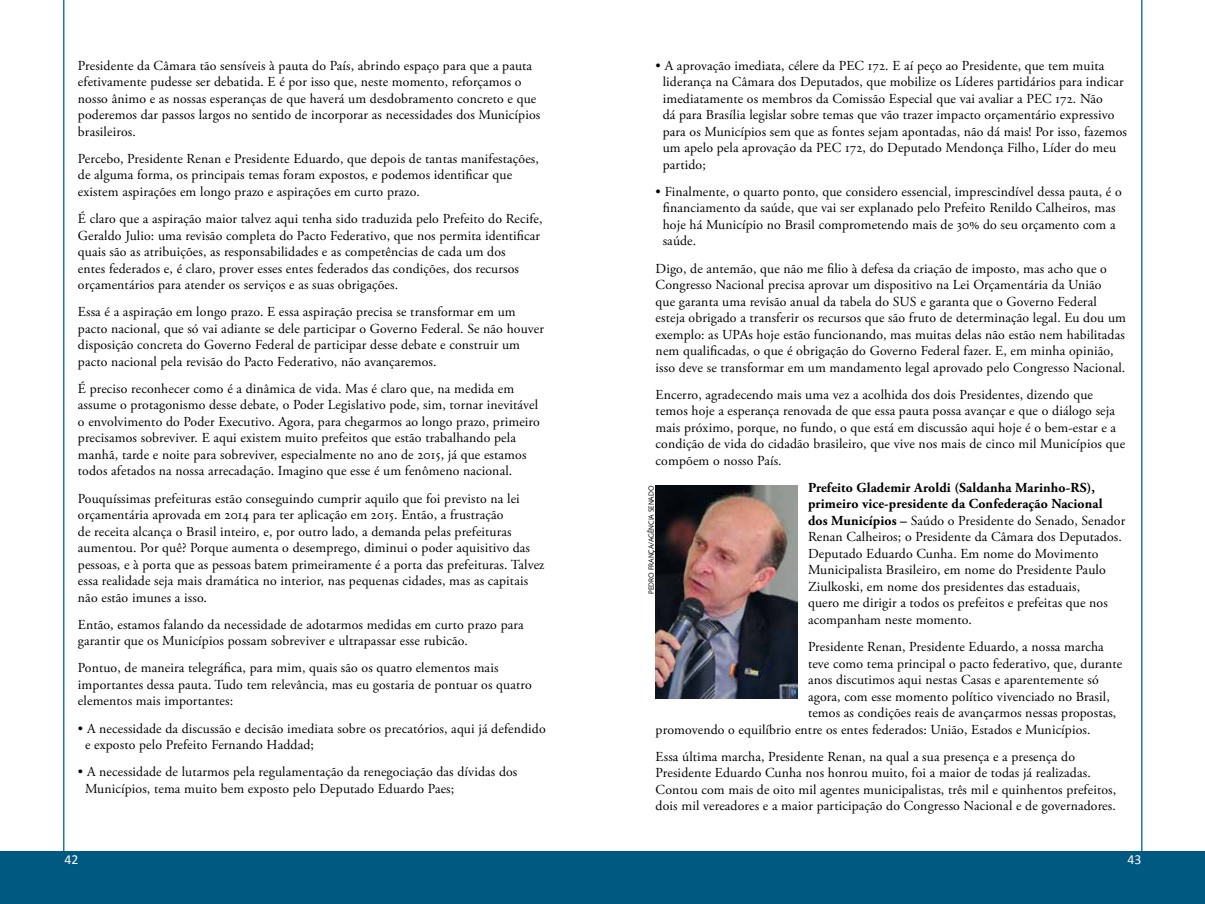
<style>
.page{position:relative;width:1205px;height:904px;background:#fff}
.page>*{position:absolute;margin:0;border:0;box-sizing:border-box;transform-origin:0 0}
.t1{font:13.75px/16.5px "Adobe Garamond Pro";letter-spacing:.01em;color:#000}
.t2{font:13.75px "Calibri";color:#fff}
.t3{font:7.5px "Syntax";letter-spacing:-.015em;color:#000;scale:.9 1}
.s1{font-weight:700}
</style>
<div class="page">
<div style="left:0;top:850px;width:1205px;height:54px;background:#005980"></div>
<hr style="left:63px;top:0;width:1px;height:859px;background:#005980">
<hr style="left:1141px;top:0;width:1px;height:859px;background:#005980">
<img style="left:656px;top:485px;width:141px;height:213px">
<p class="t1" style="left:78px;top:58px;width:464px">Presidente da Câmara tão sensíveis à pauta do País, abrindo espaço para que a pauta efetivamente pudesse ser debatida. E é por isso que, neste momento, reforçamos o nosso ânimo e as nossas esperanças de que haverá um desdobramento concreto e que poderemos dar passos largos no sentido de incorporar as necessidades dos Municípios brasileiros.</p>
<p class="t1" style="left:78px;top:151px;width:462px">Percebo, Presidente Renan e Presidente Eduardo, que depois de tantas manifestações, de alguma forma, os principais temas foram expostos, e podemos identificar que existem aspirações em longo prazo e aspirações em curto prazo.</p>
<p class="t1" style="left:78px;top:211px;width:466px">É claro que a aspiração maior talvez aqui tenha sido traduzida pelo Prefeito do Recife, Geraldo Julio: uma revisão completa do Pacto Federativo, que nos permita identificar quais são as atribuições, as responsabilidades e as competências de cada um dos<br>entes federados e, é claro, prover esses entes federados das condições, dos recursos orçamentários para atender os serviços e as suas obrigações.</p>
<p class="t1" style="left:78px;top:304px;width:467px">Essa é a aspiração em longo prazo. E essa aspiração precisa se transformar em um pacto nacional, que só vai adiante se dele participar o Governo Federal. Se não houver disposição concreta do Governo Federal de participar desse debate e construir um pacto nacional pela revisão do Pacto Federativo, não avançaremos.</p>
<p class="t1" style="left:78px;top:381px;width:463px">É preciso reconhecer como é a dinâmica de vida. Mas é claro que, na medida em assume o protagonismo desse debate, o Poder Legislativo pode, sim, tornar inevitável o envolvimento do Poder Executivo. Agora, para chegarmos ao longo prazo, primeiro precisamos sobreviver. E aqui existem muito prefeitos que estão trabalhando pela manhã, tarde e noite para sobreviver, especialmente no ano de 2015, já que estamos todos afetados na nossa arrecadação. Imagino que esse é um fenômeno nacional.</p>
<p class="t1" style="left:78px;top:490px;width:468px">Pouquíssimas prefeituras estão conseguindo cumprir aquilo que foi previsto na lei orçamentária aprovada em 2014 para ter aplicação em 2015. Então, a frustração<br>de receita alcança o Brasil inteiro, e, por outro lado, a demanda pelas prefeituras aumentou. Por quê? Porque aumenta o desemprego, diminui o poder aquisitivo das pessoas, e à porta que as pessoas batem primeiramente é a porta das prefeituras. Talvez essa realidade seja mais dramática no interior, nas pequenas cidades, mas as capitais não estão imunes a isso.</p>
<p class="t1" style="left:78px;top:616px;width:447px">Então, estamos falando da necessidade de adotarmos medidas em curto prazo para garantir que os Municípios possam sobreviver e ultrapassar esse rubicão.</p>
<p class="t1" style="left:78px;top:660px;width:455px">Pontuo, de maneira telegráfica, para mim, quais são os quatro elementos mais importantes dessa pauta. Tudo tem relevância, mas eu gostaria de pontuar os quatro elementos mais importantes:</p>
<p class="t1" style="left:85px;top:720px;width:462px;text-indent:-7px">• A necessidade da discussão e decisão imediata sobre os precatórios, aqui já defendido e exposto pelo Prefeito Fernando Haddad;</p>
<p class="t1" style="left:85px;top:764px;width:434px;text-indent:-7px">• A necessidade de lutarmos pela regulamentação da renegociação das dívidas dos<br>Municípios, tema muito bem exposto pelo Deputado Eduardo Paes;</p>
<p class="t1" style="left:663px;top:58px;width:466px;text-indent:-7px">• A aprovação imediata, célere da PEC 172. E aí peço ao Presidente, que tem muita liderança na Câmara dos Deputados, que mobilize os Líderes partidários para indicar imediatamente os membros da Comissão Especial que vai avaliar a PEC 172. Não<br>dá para Brasília legislar sobre temas que vão trazer impacto orçamentário expressivo para os Municípios sem que as fontes sejam apontadas, não dá mais! Por isso, fazemos um apelo pela aprovação da PEC 172, do Deputado Mendonça Filho, Líder do meu partido;</p>
<p class="t1" style="left:663px;top:184px;width:460px;text-indent:-7px">• Finalmente, o quarto ponto, que considero essencial, imprescindível dessa pauta, é o financiamento da saúde, que vai ser explanado pelo Prefeito Renildo Calheiros, mas hoje há Município no Brasil comprometendo mais de 30% do seu orçamento com a saúde.</p>
<p class="t1" style="left:656px;top:260px;width:472px">Digo, de antemão, que não me filio à defesa da criação de imposto, mas acho que o Congresso Nacional precisa aprovar um dispositivo na Lei Orçamentária da União<br>que garanta uma revisão anual da tabela do SUS e garanta que o Governo Federal esteja obrigado a transferir os recursos que são fruto de determinação legal. Eu dou um exemplo: as UPAs hoje estão funcionando, mas muitas delas não estão nem habilitadas nem qualificadas, o que é obrigação do Governo Federal fazer. E, em minha opinião, isso deve se transformar em um mandamento legal aprovado pelo Congresso Nacional.</p>
<p class="t1" style="left:656px;top:386px;width:471px">Encerro, agradecendo mais uma vez a acolhida dos dois Presidentes, dizendo que temos hoje a esperança renovada de que essa pauta possa avançar e que o diálogo seja mais próximo, porque, no fundo, o que está em discussão aqui hoje é o bem-estar e a condição de vida do cidadão brasileiro, que vive nos mais de cinco mil Municípios que compõem o nosso País.</p>
<p class="t1" style="left:808px;top:480px;width:319px"><span class="s1">Prefeito Glademir Aroldi (Saldanha Marinho-RS), primeiro vice-presidente da Confederação Nacional dos Municípios –</span> Saúdo o Presidente do Senado, Senador Renan Calheiros; o Presidente da Câmara dos Deputados.<br>Deputado Eduardo Cunha. Em nome do Movimento Municipalista Brasileiro, em nome do Presidente Paulo Ziulkoski, em nome dos presidentes das estaduais,<br>quero me dirigir a todos os prefeitos e prefeitas que nos acompanham neste momento.</p>
<p class="t1" style="left:808px;top:639px;width:297px">Presidente Renan, Presidente Eduardo, a nossa marcha</p>
<p class="t1" style="left:808px;top:655px;width:316px">teve como tema principal o pacto federativo, que, durante</p>
<p class="t1" style="left:808px;top:672px;width:292px">anos discutimos aqui nestas Casas e aparentemente só</p>
<p class="t1" style="left:808px;top:688px;width:303px">agora, com esse momento político vivenciado no Brasil,</p>
<p class="t1" style="left:808px;top:705px;width:310px">temos as condições reais de avançarmos nessas propostas,</p>
<p class="t1" style="left:656px;top:721px;width:436px">promovendo o equilíbrio entre os entes federados: União, Estados e Municípios.</p>
<p class="t1" style="left:656px;top:748px;width:462px">Essa última marcha, Presidente Renan, na qual a sua presença e a presença do Presidente Eduardo Cunha nos honrou muito, foi a maior de todas já realizadas.<br>Contou com mais de oito mil agentes municipalistas, três mil e quinhentos prefeitos, dois mil vereadores e a maior participação do Congresso Nacional e de governadores.</p>
<p class="t3" style="left:647px;top:593px;width:121px;rotate:-90deg">Pedro França/agência senado</p>
<p class="t2" style="left:64px;top:850px;width:15px">42</p>
<p class="t2" style="left:1127px;top:850px;width:15px">43</p>
</div>
